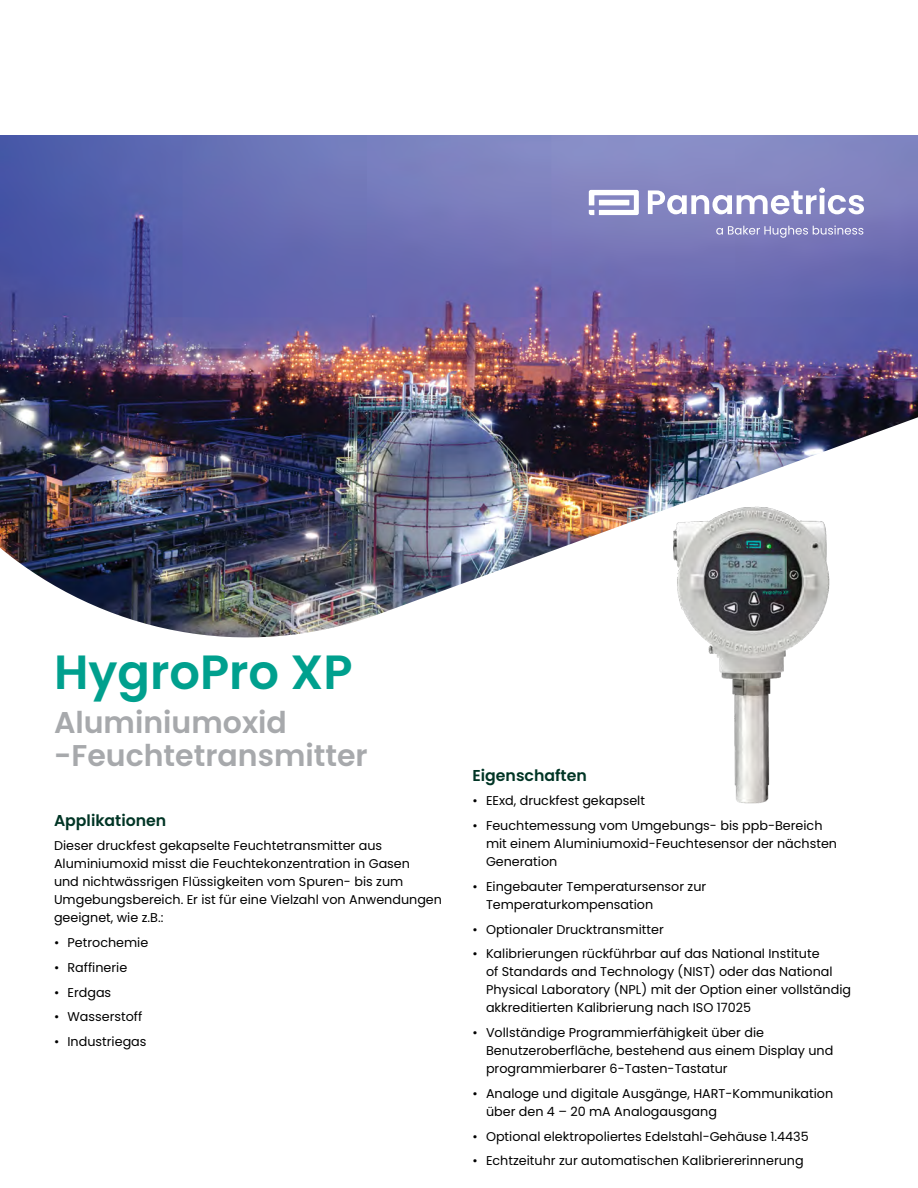
<style>
.page{position:relative;width:918px;height:1188px;background:#fff}
.page>*{position:absolute;margin:0;border:0;box-sizing:border-box;transform-origin:0 0}
.t1{font:600 48px "Poppins";color:#00a08e}
.t2{font:600 30px/32.4px "Poppins";color:#a7a9ac}
.t3{font:600 15.75px "Poppins";color:#003525}
.t4{font:12.75px/18px "Poppins";color:#000}
</style>
<div class="page">
<img style="left:0;top:135px;width:918px;height:503px">
<img style="left:661px;top:501px;width:180px;height:303px">
<svg style="left:589px;top:190px;width:50px;height:25px"></svg>
<svg style="left:648px;top:188px;width:216px;height:26px"></svg>
<svg style="left:716px;top:225px;width:147px;height:13px;background:#9493c7"></svg>
<h1 class="t1" style="left:54px;top:644px;width:300px">HygroPro XP</h1>
<h2 class="t2" style="left:54px;top:707px;width:315px">Aluminiumoxid -Feuchtetransmitter</h2>
<p class="t3" style="left:54px;top:811px;width:114px">Applikationen</p>
<p class="t4" style="left:54px;top:837px;width:390px">Dieser druckfest gekapselte Feuchtetransmitter aus Aluminiumoxid misst die Feuchtekonzentration in Gasen<br>und nichtwässrigen Flüssigkeiten vom Spuren- bis zum Umgebungsbereich. Er ist für eine Vielzahl von Anwendungen geeignet, wie z.B.:</p>
<p class="t4" style="left:54px;top:934px;width:96px">• Petrochemie</p>
<p class="t4" style="left:54px;top:958px;width:75px">• Raffinerie</p>
<p class="t4" style="left:54px;top:983px;width:59px">• Erdgas</p>
<p class="t4" style="left:54px;top:1008px;width:90px">• Wasserstoff</p>
<p class="t4" style="left:54px;top:1033px;width:94px">• Industriegas</p>
<p class="t3" style="left:472px;top:766px;width:116px">Eigenschaften</p>
<p class="t4" style="left:472px;top:792px;width:174px">• EExd, druckfest gekapselt</p>
<p class="t4" style="left:486px;top:817px;width:353px;text-indent:-14px">• Feuchtemessung vom Umgebungs- bis ppb-Bereich mit einem Aluminiumoxid-Feuchtesensor der nächsten<br>Generation</p>
<p class="t4" style="left:486px;top:877px;width:222px;text-indent:-14px">• Eingebauter Temperatursensor zur<br>Temperaturkompensation</p>
<p class="t4" style="left:472px;top:920px;width:193px">• Optionaler Drucktransmitter</p>
<p class="t4" style="left:486px;top:945px;width:367px;text-indent:-14px">• Kalibrierungen rückführbar auf das National Institute<br>of Standards and Technology (NIST) oder das National Physical Laboratory (NPL) mit der Option einer vollständig akkreditierten Kalibrierung nach ISO 17025</p>
<p class="t4" style="left:486px;top:1024px;width:349px;text-indent:-14px">• Vollständige Programmierfähigkeit über die<br>Benutzeroberfläche, bestehend aus einem Display und programmierbarer 6-Tasten-Tastatur</p>
<p class="t4" style="left:486px;top:1084px;width:349px;text-indent:-14px">• Analoge und digitale Ausgänge, HART-Kommunikation über den 4 – 20 mA Analogausgang</p>
<p class="t4" style="left:472px;top:1127px;width:338px">• Optional elektropoliertes Edelstahl-Gehäuse 1.4435</p>
<p class="t4" style="left:472px;top:1152px;width:333px">• Echtzeituhr zur automatischen Kalibriererinnerung</p>
</div>
